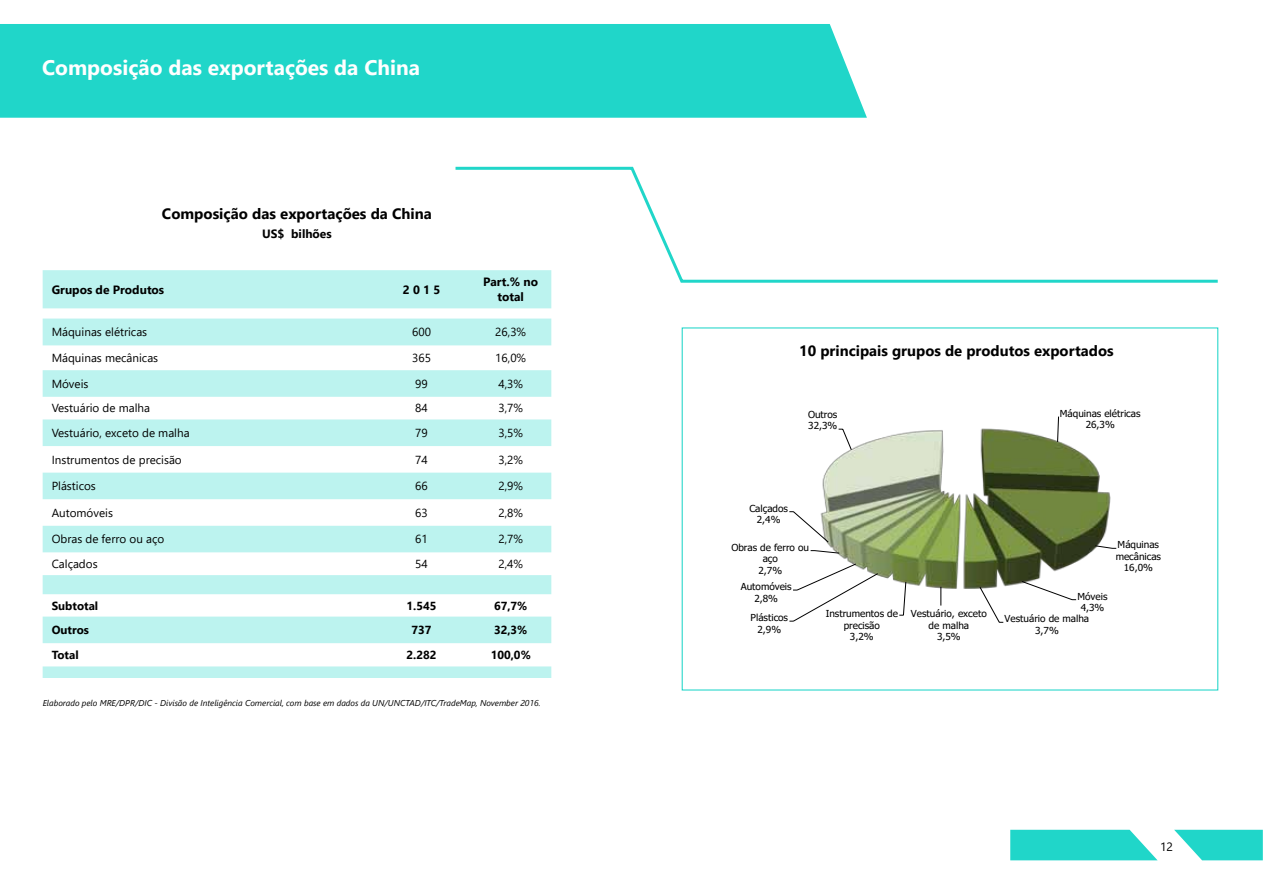
<style>
.page{position:relative;width:1263px;height:893px;background:#fff}
.page>*{position:absolute;margin:0;border:0;box-sizing:border-box;transform-origin:0 0}
.t1{font:700 21px "Segoe UI";color:#fff}
.t2{font:700 15px "Segoe UI";color:#000}
.t3{font:700 14.85px "Segoe UI";color:#000}
.t4{font:700 12px/14.4px "Segoe UI";color:#000;text-align:center}
.t5{font:12px "Segoe UI";color:#000}
.t6{font:11.7px "Segoe UI";color:#000}
.t7{font:700 11.7px "Segoe UI";color:#000}
.t8{font:9.6px/11.6px "Tahoma";color:#000;text-align:center;scale:1.04 1}
.t9{font:italic 8.55px "Segoe UI";color:#000}
</style>
<div class="page">
<div style="left:0;top:24px;width:867px;height:94px;background:#20d6c9"></div>
<svg style="left:1010px;top:830px;width:147px;height:30px"></svg>
<svg style="left:1174px;top:830px;width:89px;height:30px"></svg>
<svg style="left:455px;top:166px;width:763px;height:118px"></svg>
<svg style="left:455px;top:246px;width:96px;height:24px"></svg>
<svg style="left:43px;top:270px;width:508px;height:408px;fill:#bcf3ef"></svg>
<svg style="left:789px;top:416px;width:328px;height:207px"></svg>
<h1 class="t1" style="left:42px;top:51px;width:379px">Composição das exportações da China</h1>
<p class="t2" style="left:162px;top:201px;width:271px">Composição das exportações da China</p>
<p class="t4" style="left:262px;top:226px;width:71px">US$ bilhões</p>
<p class="t4" style="left:52px;top:282px;width:114px">Grupos de Produtos</p>
<p class="t4" style="left:403px;top:282px;width:39px">2 0 1 5</p>
<p class="t4" style="left:483px;top:275px;width:56px">Part.% no total</p>
<p class="t6" style="left:52px;top:323px;width:97px">Máquinas elétricas</p>
<p class="t6" style="left:412px;top:323px;width:20px">600</p>
<p class="t6" style="left:495px;top:323px;width:32px">26,3%</p>
<p class="t6" style="left:52px;top:348px;width:108px">Máquinas mecânicas</p>
<p class="t6" style="left:412px;top:348px;width:20px">365</p>
<p class="t6" style="left:495px;top:348px;width:32px">16,0%</p>
<p class="t6" style="left:52px;top:374px;width:38px">Móveis</p>
<p class="t6" style="left:415px;top:374px;width:14px">99</p>
<p class="t6" style="left:498px;top:374px;width:26px">4,3%</p>
<p class="t6" style="left:52px;top:399px;width:100px">Vestuário de malha</p>
<p class="t6" style="left:415px;top:399px;width:14px">84</p>
<p class="t6" style="left:498px;top:399px;width:26px">3,7%</p>
<p class="t6" style="left:52px;top:423px;width:139px">Vestuário, exceto de malha</p>
<p class="t6" style="left:415px;top:423px;width:14px">79</p>
<p class="t6" style="left:498px;top:423px;width:26px">3,5%</p>
<p class="t6" style="left:52px;top:450px;width:132px">Instrumentos de precisão</p>
<p class="t6" style="left:415px;top:450px;width:14px">74</p>
<p class="t6" style="left:498px;top:450px;width:26px">3,2%</p>
<p class="t6" style="left:52px;top:477px;width:46px">Plásticos</p>
<p class="t6" style="left:415px;top:477px;width:14px">66</p>
<p class="t6" style="left:498px;top:477px;width:26px">2,9%</p>
<p class="t6" style="left:52px;top:503px;width:63px">Automóveis</p>
<p class="t6" style="left:415px;top:503px;width:14px">63</p>
<p class="t6" style="left:498px;top:503px;width:26px">2,8%</p>
<p class="t6" style="left:52px;top:530px;width:114px">Obras de ferro ou aço</p>
<p class="t6" style="left:415px;top:530px;width:14px">61</p>
<p class="t6" style="left:498px;top:530px;width:26px">2,7%</p>
<p class="t6" style="left:52px;top:554px;width:47px">Calçados</p>
<p class="t6" style="left:415px;top:554px;width:14px">54</p>
<p class="t6" style="left:498px;top:554px;width:26px">2,4%</p>
<p class="t7" style="left:52px;top:596px;width:48px">Subtotal</p>
<p class="t7" style="left:407px;top:596px;width:31px">1.545</p>
<p class="t7" style="left:494px;top:596px;width:35px">67,7%</p>
<p class="t7" style="left:52px;top:620px;width:39px">Outros</p>
<p class="t7" style="left:411px;top:620px;width:22px">737</p>
<p class="t7" style="left:494px;top:620px;width:35px">32,3%</p>
<p class="t7" style="left:52px;top:645px;width:29px">Total</p>
<p class="t7" style="left:407px;top:645px;width:31px">2.282</p>
<p class="t7" style="left:491px;top:645px;width:42px">100,0%</p>
<p class="t9" style="left:43px;top:696px;width:499px">Elaborado pelo MRE/DPR/DIC - Divisão de Inteligência Comercial, com base em dados da UN/UNCTAD/ITC/TradeMap, November 2016.</p>
<p class="t3" style="left:799px;top:339px;width:316px">10 principais grupos de produtos exportados</p>
<p class="t8" style="left:808px;top:409px;width:30px;text-align:left">Outros<br>32,3%</p>
<p class="t8" style="left:1060px;top:408px;width:79px">Máquinas elétricas<br>26,3%</p>
<p class="t8" style="left:749px;top:503px;width:39px">Calçados<br>2,4%</p>
<p class="t8" style="left:731px;top:542px;width:76px">Obras de ferro ou aço<br>2,7%</p>
<p class="t8" style="left:741px;top:581px;width:51px">Automóveis<br>2,8%</p>
<p class="t8" style="left:750px;top:612px;width:38px">Plásticos<br>2,9%</p>
<p class="t8" style="left:826px;top:608px;width:71px">Instrumentos de precisão<br>3,2%</p>
<p class="t8" style="left:911px;top:608px;width:74px">Vestuário, exceto de malha<br>3,5%</p>
<p class="t8" style="left:1077px;top:591px;width:30px">Móveis</p>
<p class="t8" style="left:1081px;top:602px;width:24px">4,3%</p>
<p class="t8" style="left:1004px;top:613px;width:83px">Vestuário de malha</p>
<p class="t8" style="left:1035px;top:625px;width:24px">3,7%</p>
<p class="t8" style="left:1116px;top:540px;width:45px">Máquinas mecânicas<br>16,0%</p>
<p class="t5" style="left:1160px;top:837px;width:14px">12</p>
</div>
